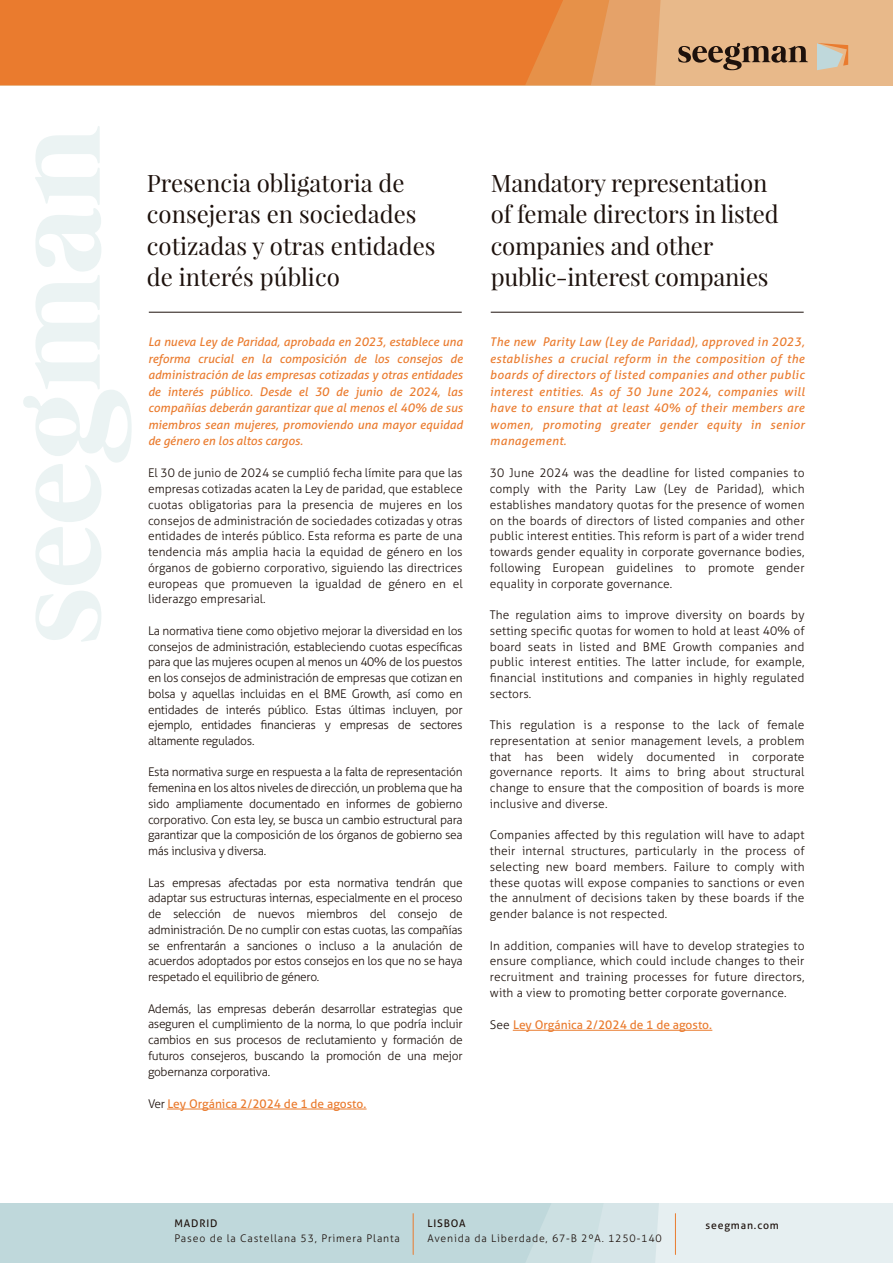
<style>
.page{position:relative;width:893px;height:1263px;background:#fff}
.page>*{position:absolute;margin:0;border:0;box-sizing:border-box;transform-origin:0 0}
.t1{font:24px/31.5px "Playfair Display";letter-spacing:-.01em;color:#1d110c}
.t2{font:300 12px/15.8px "Aller";color:#1d110c;text-align:justify}
.t3{font:italic 12px/16.5px "Aller";letter-spacing:.015em;color:#ea7b2e;text-align:justify}
.t4{font:12px "Aller";color:#ea7b2e}
.t5{font:300 10.5px "Aller";letter-spacing:.08em;color:#1d110c}
.t6{font:10.5px "Aller";letter-spacing:.08em;color:#1d110c}
.s1{font-weight:300;color:#1d110c}
</style>
<div class="page">
<div style="left:0;top:0;width:893px;height:85px;background:#e8b98a"></div>
<svg style="left:563px;top:0;width:98px;height:85px"></svg>
<div style="left:0;top:0;width:563px;height:85px;background:#ea7b2e"></div>
<svg style="left:678px;top:43px;width:130px;height:27px"></svg>
<svg style="left:817px;top:43px;width:31px;height:27px"></svg>
<svg style="left:35px;top:591px;width:66px;height:51px"></svg>
<svg style="left:23px;top:126px;width:109px;height:459px"></svg>
<div style="left:0;top:1203px;width:893px;height:60px;background:#e6eff1"></div>
<svg style="left:0;top:1203px;width:659px;height:60px"></svg>
<hr style="left:413px;top:1213px;width:1px;height:41px;background:#ea7b2e">
<hr style="left:675px;top:1213px;width:1px;height:41px;background:#ea7b2e">
<hr style="left:167px;top:1109px;width:199px;height:1px;background:#ea7b2e">
<hr style="left:513px;top:1030px;width:199px;height:1px;background:#ea7b2e">
<hr style="left:149px;top:312px;width:313px;height:1px;background:#1d110c">
<hr style="left:491px;top:312px;width:313px;height:1px;background:#1d110c">
<h1 class="t1" style="left:147px;top:167px;width:290px">Presencia obligatoria de consejeras en sociedades cotizadas y otras entidades de interés público</h1>
<h1 class="t1" style="left:491px;top:167px;width:289px">Mandatory representation of female directors in listed companies and other public-interest companies</h1>
<p class="t3" style="left:148px;top:333px;width:316px">La nueva Ley de Paridad, aprobada en 2023, establece una reforma crucial en la composición de los consejos de administración de las empresas cotizadas y otras entidades de interés público. Desde el 30 de junio de 2024, las compañías deberán garantizar que al menos el 40% de sus miembros sean mujeres, promoviendo una mayor equidad de género en los altos cargos.</p>
<p class="t2" style="left:148px;top:465px;width:316px">El 30 de junio de 2024 se cumplió fecha límite para que las empresas cotizadas acaten la Ley de paridad, que establece cuotas obligatorias para la presencia de mujeres en los consejos de administración de sociedades cotizadas y otras entidades de interés público. Esta reforma es parte de una tendencia más amplia hacia la equidad de género en los órganos de gobierno corporativo, siguiendo las directrices europeas que promueven la igualdad de género en el liderazgo empresarial.</p>
<p class="t2" style="left:148px;top:623px;width:316px">La normativa tiene como objetivo mejorar la diversidad en los consejos de administración, estableciendo cuotas específicas para que las mujeres ocupen al menos un 40% de los puestos en los consejos de administración de empresas que cotizan en bolsa y aquellas incluidas en el BME Growth, así como en entidades de interés público. Estas últimas incluyen, por ejemplo, entidades financieras y empresas de sectores altamente regulados.</p>
<p class="t2" style="left:148px;top:764px;width:316px">Esta normativa surge en respuesta a la falta de representación femenina en los altos niveles de dirección, un problema que ha sido ampliamente documentado en informes de gobierno corporativo. Con esta ley, se busca un cambio estructural para garantizar que la composición de los órganos de gobierno sea más inclusiva y diversa.</p>
<p class="t2" style="left:148px;top:875px;width:316px">Las empresas afectadas por esta normativa tendrán que adaptar sus estructuras internas, especialmente en el proceso de selección de nuevos miembros del consejo de administración. De no cumplir con estas cuotas, las compañías se enfrentarán a sanciones o incluso a la anulación de acuerdos adoptados por estos consejos en los que no se haya respetado el equilibrio de género.</p>
<p class="t2" style="left:148px;top:1000px;width:316px">Además, las empresas deberán desarrollar estrategias que aseguren el cumplimiento de la norma, lo que podría incluir cambios en sus procesos de reclutamiento y formación de futuros consejeros, buscando la promoción de una mejor gobernanza corporativa.</p>
<p class="t4" style="left:148px;top:1096px;width:220px"><span class="s1">Ver</span> Ley Orgánica 2/2024 de 1 de agosto.</p>
<p class="t3" style="left:490px;top:333px;width:316px">The new Parity Law (Ley de Paridad), approved in 2023, establishes a crucial reform in the composition of the boards of directors of listed companies and other public interest entities. As of 30 June 2024, companies will have to ensure that at least 40% of their members are women, promoting greater gender equity in senior management.</p>
<p class="t2" style="left:490px;top:465px;width:316px">30 June 2024 was the deadline for listed companies to comply with the Parity Law (Ley de Paridad), which establishes mandatory quotas for the presence of women on the boards of directors of listed companies and other public interest entities. This reform is part of a wider trend towards gender equality in corporate governance bodies, following European guidelines to promote gender equality in corporate governance.</p>
<p class="t2" style="left:490px;top:607px;width:316px">The regulation aims to improve diversity on boards by setting specific quotas for women to hold at least 40% of board seats in listed and BME Growth companies and public interest entities. The latter include, for example, financial institutions and companies in highly regulated sectors.</p>
<p class="t2" style="left:490px;top:717px;width:316px">This regulation is a response to the lack of female representation at senior management levels, a problem that has been widely documented in corporate governance reports. It aims to bring about structural change to ensure that the composition of boards is more inclusive and diverse.</p>
<p class="t2" style="left:490px;top:827px;width:316px">Companies affected by this regulation will have to adapt their internal structures, particularly in the process of selecting new board members. Failure to comply with these quotas will expose companies to sanctions or even the annulment of decisions taken by these boards if the gender balance is not respected.</p>
<p class="t2" style="left:490px;top:937px;width:316px">In addition, companies will have to develop strategies to ensure compliance, which could include changes to their recruitment and training processes for future directors, with a view to promoting better corporate governance.</p>
<p class="t4" style="left:490px;top:1018px;width:224px"><span class="s1">See</span> Ley Orgánica 2/2024 de 1 de agosto.</p>
<p class="t6" style="left:174px;top:1217px;width:45px">MADRID</p>
<p class="t5" style="left:174px;top:1232px;width:227px">Paseo de la Castellana 53, Primera Planta</p>
<p class="t6" style="left:427px;top:1217px;width:40px">LISBOA</p>
<p class="t5" style="left:427px;top:1232px;width:236px">Avenida da Liberdade, 67-B 2ºA. 1250-140</p>
<p class="t6" style="left:705px;top:1218px;width:75px">seegman.com</p>
</div>
